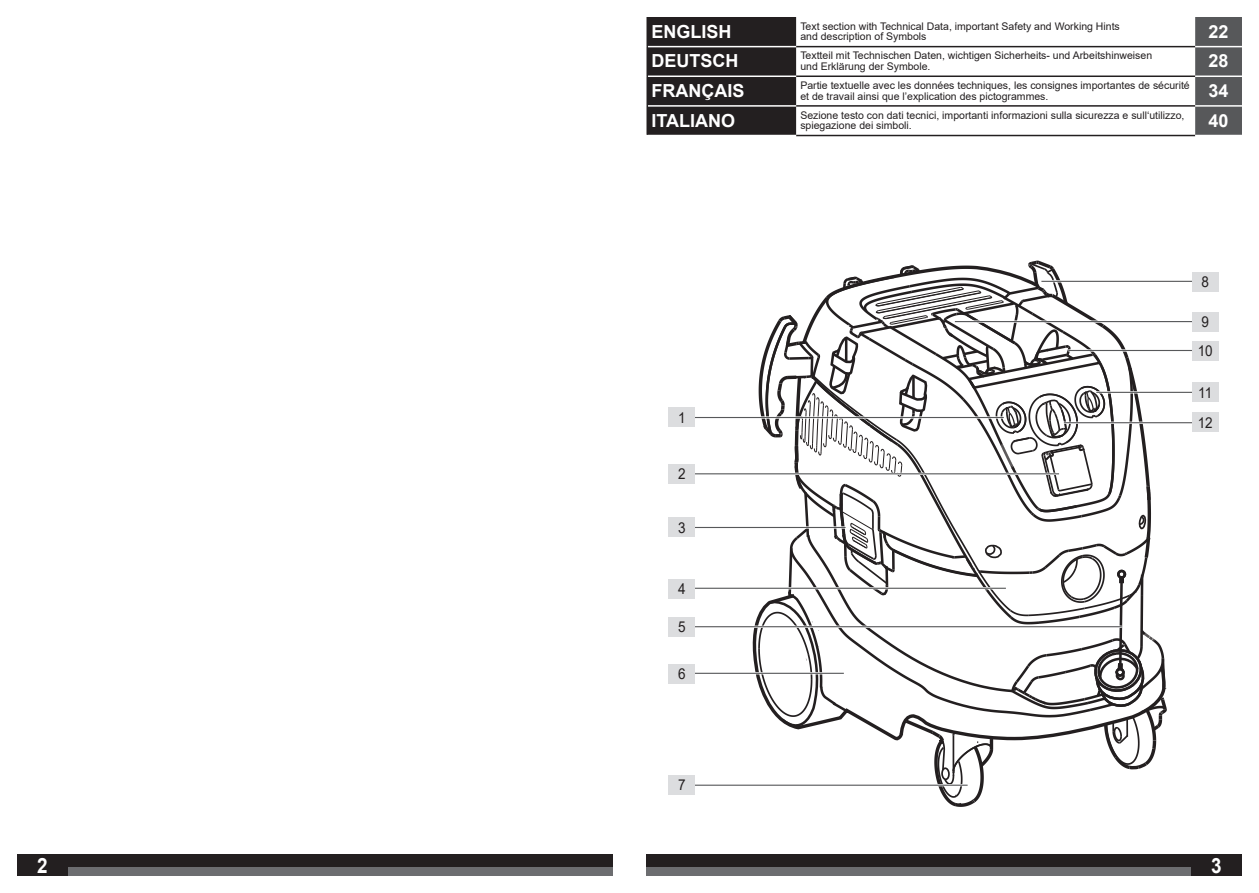
<style>
.page{position:relative;width:1259px;height:893px;background:#fff}
.page>*{position:absolute;margin:0;border:0;box-sizing:border-box;transform-origin:0 0}
.t1{font:700 21px "Arial";color:#fff;scale:.9 1}
.t2{font:700 18px/29.7px "Arial";color:#fff;text-align:justify}
.t3{font:15px/29px "Arial";color:#231f20;scale:.9 1}
.t4{font:10.5px/10.5px "Arial";color:#231f20}
</style>
<div class="page">
<div style="left:17px;top:855px;width:595px;height:21px;background:#231f20"></div>
<div style="left:68px;top:867px;width:544px;height:9px;background:#6c6d70"></div>
<div style="left:646px;top:855px;width:596px;height:21px;background:#231f20"></div>
<div style="left:646px;top:867px;width:545px;height:9px;background:#6c6d70"></div>
<svg style="left:745px;top:260px;width:424px;height:595px"></svg>
<div style="left:668px;top:407px;width:27px;height:20px;background:#dcdddf"></div>
<div style="left:1192px;top:272px;width:26px;height:19px;background:#dcdddf"></div>
<div style="left:1192px;top:312px;width:26px;height:19px;background:#dcdddf"></div>
<div style="left:1192px;top:341px;width:26px;height:19px;background:#dcdddf"></div>
<div style="left:1192px;top:383px;width:26px;height:19px;background:#dcdddf"></div>
<div style="left:1192px;top:413px;width:26px;height:19px;background:#dcdddf"></div>
<div style="left:668px;top:464px;width:27px;height:20px;background:#dcdddf"></div>
<div style="left:668px;top:518px;width:27px;height:19px;background:#dcdddf"></div>
<div style="left:668px;top:579px;width:27px;height:19px;background:#dcdddf"></div>
<div style="left:668px;top:617px;width:27px;height:20px;background:#dcdddf"></div>
<div style="left:668px;top:664px;width:27px;height:19px;background:#dcdddf"></div>
<div style="left:668px;top:775px;width:27px;height:20px;background:#dcdddf"></div>
<hr style="left:695px;top:416px;width:308px;height:3px;background:#fff">
<hr style="left:1041px;top:280px;width:151px;height:2px;background:#fff">
<hr style="left:955px;top:320px;width:237px;height:3px;background:#fff">
<hr style="left:1068px;top:349px;width:124px;height:3px;background:#fff">
<hr style="left:1096px;top:391px;width:96px;height:2px;background:#fff">
<hr style="left:1064px;top:422px;width:128px;height:2px;background:#fff">
<hr style="left:695px;top:526px;width:150px;height:3px;background:#fff">
<hr style="left:695px;top:587px;width:311px;height:2px;background:#fff">
<hr style="left:695px;top:626px;width:426px;height:2px;background:#fff">
<hr style="left:695px;top:672px;width:149px;height:2px;background:#fff">
<hr style="left:695px;top:784px;width:272px;height:2px;background:#fff">
<hr style="left:695px;top:473px;width:364px;height:2px;background:#fff">
<hr style="left:695px;top:417px;width:308px;height:1px;background:#57585a">
<hr style="left:1041px;top:281px;width:151px;height:1px;background:#57585a">
<hr style="left:955px;top:321px;width:237px;height:1px;background:#57585a">
<hr style="left:1068px;top:350px;width:124px;height:1px;background:#57585a">
<hr style="left:1096px;top:392px;width:96px;height:1px;background:#57585a">
<hr style="left:1064px;top:422px;width:128px;height:1px;background:#57585a">
<hr style="left:695px;top:527px;width:150px;height:1px;background:#57585a">
<hr style="left:695px;top:588px;width:311px;height:1px;background:#57585a">
<hr style="left:695px;top:626px;width:426px;height:1px;background:#57585a">
<hr style="left:695px;top:673px;width:149px;height:1px;background:#57585a">
<hr style="left:695px;top:785px;width:272px;height:1px;background:#57585a">
<hr style="left:695px;top:473px;width:364px;height:1px;background:#57585a">
<div style="left:648px;top:17px;width:148px;height:118px;background:#231f20"></div>
<div style="left:1195px;top:17px;width:47px;height:118px;background:#57585a"></div>
<hr style="left:796px;top:46px;width:399px;height:1px;background:#231f20">
<hr style="left:796px;top:76px;width:399px;height:1px;background:#231f20">
<hr style="left:796px;top:105px;width:399px;height:2px;background:#231f20">
<hr style="left:796px;top:135px;width:399px;height:1px;background:#231f20">
<hr style="left:648px;top:46px;width:148px;height:1px;background:#fff">
<hr style="left:648px;top:76px;width:148px;height:1px;background:#fff">
<hr style="left:648px;top:105px;width:148px;height:2px;background:#fff">
<hr style="left:1195px;top:46px;width:47px;height:1px;background:#fff">
<hr style="left:1195px;top:76px;width:47px;height:1px;background:#fff">
<hr style="left:1195px;top:105px;width:47px;height:2px;background:#fff">
<hr style="left:646px;top:17px;width:2px;height:30px;background:#231f20">
<hr style="left:646px;top:47px;width:2px;height:29px;background:#231f20">
<hr style="left:646px;top:76px;width:2px;height:30px;background:#231f20">
<hr style="left:646px;top:106px;width:2px;height:29px;background:#231f20">
<h2 class="t2" style="left:651px;top:17px;width:82px">ENGLISH</h2>
<p class="t4" style="left:800px;top:21px;width:321px">Text section with Technical Data, important Safety and Working Hints and description of Symbols</p>
<h2 class="t2" style="left:651px;top:46px;width:88px">DEUTSCH</h2>
<p class="t4" style="left:800px;top:50px;width:353px">Textteil mit Technischen Daten, wichtigen Sicherheits- und Arbeitshinweisen und Erklärung der Symbole.</p>
<h2 class="t2" style="left:651px;top:76px;width:94px">FRANÇAIS</h2>
<p class="t4" style="left:800px;top:80px;width:391px">Partie textuelle avec les données techniques, les consignes importantes de sécurité et de travail ainsi que l’explication des pictogrammes.</p>
<h2 class="t2" style="left:651px;top:106px;width:85px">ITALIANO</h2>
<p class="t4" style="left:800px;top:110px;width:385px">Sezione testo con dati tecnici, importanti informazioni sulla sicurezza e sull‘utilizzo, spiegazione dei simboli.</p>
<h2 class="t2" style="left:1208px;top:17px;width:22px">22<br>28<br>34<br>40</h2>
<h3 class="t3" style="left:678px;top:403px;width:10px">1</h3>
<h3 class="t3" style="left:678px;top:460px;width:10px">2</h3>
<h3 class="t3" style="left:678px;top:513px;width:10px">3</h3>
<h3 class="t3" style="left:678px;top:574px;width:10px">4</h3>
<h3 class="t3" style="left:678px;top:613px;width:10px">5</h3>
<h3 class="t3" style="left:678px;top:659px;width:10px">6</h3>
<h3 class="t3" style="left:678px;top:770px;width:10px">7</h3>
<h3 class="t3" style="left:1201px;top:267px;width:10px">8</h3>
<h3 class="t3" style="left:1197px;top:307px;width:18px">9<br>10</h3>
<h3 class="t3" style="left:1197px;top:378px;width:18px;line-height:30px">11<br>12</h3>
<h1 class="t1" style="left:37px;top:854px;width:13px">2</h1>
<h1 class="t1" style="left:1211px;top:854px;width:13px">3</h1>
</div>
